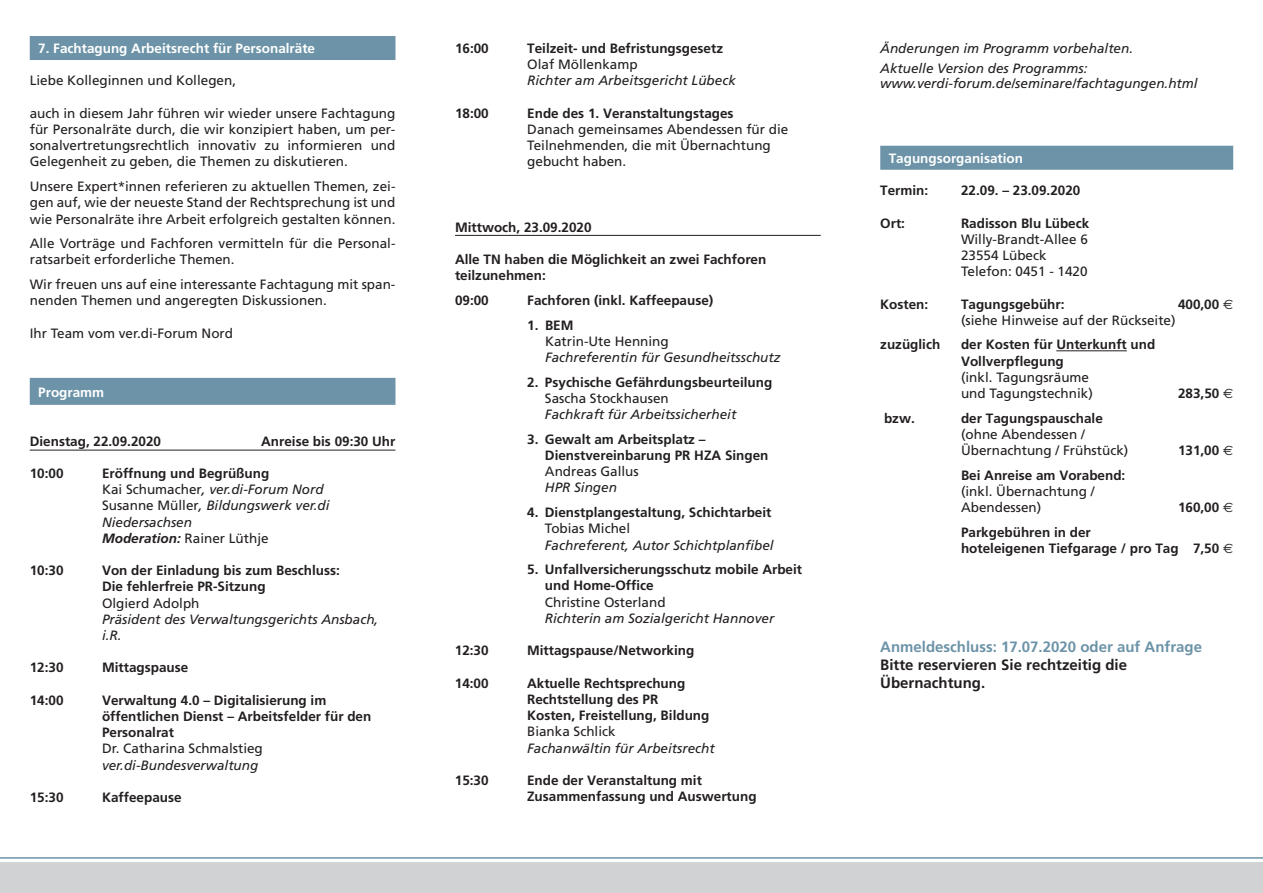
<style>
.page{position:relative;width:1263px;height:893px;background:#fff}
.page>*{position:absolute;margin:0;border:0;box-sizing:border-box;transform-origin:0 0}
.t1{font:700 15px/18px "Frutiger";color:#231f20}
.t2{font:700 15px "Frutiger";color:#6c93a8}
.t3{font:700 13.5px/16.2px "Frutiger";color:#231f20}
.t4{font:13.5px/16.2px "Frutiger";color:#231f20}
.t5{font:italic 13.5px/16.2px "Frutiger";color:#231f20}
.t6{font:700 13.5px "Frutiger";color:#fff}
.s1{font-weight:700;font-style:normal}
.s2{font-style:normal}
.s3{font-weight:700}
.s4{font-family:"Euro Sans";font-weight:400}
</style>
<div class="page">
<div style="left:30px;top:36px;width:365px;height:24px;background:#6c93a8"></div>
<div style="left:30px;top:378px;width:365px;height:27px;background:#6c93a8"></div>
<hr style="left:30px;top:450px;width:365px;height:1px;background:#231f20">
<hr style="left:455px;top:235px;width:366px;height:1px;background:#231f20">
<div style="left:880px;top:146px;width:353px;height:24px;background:#6c93a8"></div>
<hr style="left:1056px;top:350px;width:71px;height:1px;background:#231f20">
<div style="left:0;top:862px;width:1263px;height:31px;background:#d1d2d4"></div>
<hr style="left:0;top:857px;width:1263px;height:2px;background:#6c93a8">
<p class="t6" style="left:38px;top:40px;width:278px">7. Fachtagung Arbeitsrecht für Personalräte</p>
<p class="t4" style="left:30px;top:73px;width:208px">Liebe Kolleginnen und Kollegen,</p>
<p class="t4" style="left:30px;top:105px;width:367px;text-align:justify">auch in diesem Jahr führen wir wieder unsere Fachtagung für Personalräte durch, die wir konzipiert haben, um per&shy;sonalvertretungsrechtlich innovativ zu informieren und Gelegenheit zu geben, die Themen zu diskutieren.</p>
<p class="t4" style="left:30px;top:178px;width:367px;text-align:justify">Unsere Expert*innen referieren zu aktuellen Themen, zei&shy;gen auf, wie der neueste Stand der Rechtsprechung ist und wie Personalräte ihre Arbeit erfolgreich gestalten können.</p>
<p class="t4" style="left:30px;top:235px;width:367px">Alle Vorträge und Fachforen vermitteln für die Personal&shy;ratsarbeit erforderliche Themen.</p>
<p class="t4" style="left:30px;top:276px;width:367px">Wir freuen uns auf eine interessante Fachtagung mit span&shy;nenden Themen und angeregten Diskussionen.</p>
<p class="t4" style="left:30px;top:325px;width:205px">Ihr Team vom ver.di-Forum Nord</p>
<p class="t6" style="left:38px;top:384px;width:68px">Programm</p>
<p class="t3" style="left:30px;top:433px;width:133px">Dienstag, 22.09.2020</p>
<p class="t3" style="left:261px;top:433px;width:136px">Anreise bis 09:30 Uhr</p>
<p class="t3" style="left:30px;top:465px;width:35px">10:00</p>
<p class="t5" style="left:102px;top:465px;width:229px"><span class="s1">Eröffnung und Begrüßung<br></span><span class="s2">Kai Schumacher</span>, ver.di-Forum Nord<br><span class="s2">Susanne Müller</span>, Bildungswerk ver.di<br>Niedersachsen<br><span class="s3">Moderation:</span> <span class="s2">Rainer Lüthje</span></p>
<p class="t3" style="left:30px;top:562px;width:35px">10:30</p>
<p class="t3" style="left:102px;top:562px;width:239px">Von der Einladung bis zum Beschluss:<br>Die fehlerfreie PR-Sitzung</p>
<p class="t4" style="left:102px;top:595px;width:99px">Olgierd Adolph</p>
<p class="t5" style="left:102px;top:611px;width:278px">Präsident des Verwaltungsgerichts Ansbach, i.R.</p>
<p class="t3" style="left:30px;top:659px;width:35px">12:30</p>
<p class="t3" style="left:102px;top:659px;width:88px">Mittagspause</p>
<p class="t3" style="left:30px;top:692px;width:35px">14:00</p>
<p class="t3" style="left:102px;top:692px;width:271px">Verwaltung 4.0 – Digitalisierung im öffentlichen Dienst – Arbeitsfelder für den<br>Personalrat</p>
<p class="t4" style="left:102px;top:740px;width:162px">Dr. Catharina Schmalstieg</p>
<p class="t5" style="left:102px;top:757px;width:158px">ver.di-Bundesverwaltung</p>
<p class="t3" style="left:30px;top:789px;width:35px">15:30</p>
<p class="t3" style="left:102px;top:789px;width:81px">Kaffeepause</p>
<p class="t3" style="left:455px;top:40px;width:35px">16:00</p>
<p class="t3" style="left:527px;top:40px;width:197px">Teilzeit- und Befristungsgesetz</p>
<p class="t4" style="left:527px;top:56px;width:112px">Olaf Möllenkamp</p>
<p class="t5" style="left:527px;top:73px;width:210px">Richter am Arbeitsgericht Lübeck</p>
<p class="t3" style="left:455px;top:105px;width:35px">18:00</p>
<p class="t3" style="left:527px;top:105px;width:208px">Ende des 1. Veranstaltungstages</p>
<p class="t4" style="left:527px;top:121px;width:263px">Danach gemeinsames Abendessen für die<br>Teilnehmenden, die mit Übernachtung gebucht haben.</p>
<p class="t3" style="left:455px;top:219px;width:138px">Mittwoch, 23.09.2020</p>
<p class="t3" style="left:455px;top:251px;width:313px">Alle TN haben die Möglichkeit an zwei Fachforen teilzunehmen:</p>
<p class="t3" style="left:455px;top:292px;width:35px">09:00</p>
<p class="t3" style="left:527px;top:292px;width:188px">Fachforen (inkl. Kaffeepause)</p>
<p class="t3" style="left:527px;top:317px;width:48px">1. BEM</p>
<p class="t4" style="left:545px;top:333px;width:125px">Katrin-Ute Henning</p>
<p class="t5" style="left:545px;top:349px;width:237px">Fachreferentin für Gesundheitsschutz</p>
<p class="t3" style="left:527px;top:374px;width:246px">2. Psychische Gefährdungsbeurteilung</p>
<p class="t4" style="left:545px;top:390px;width:125px">Sascha Stockhausen</p>
<p class="t5" style="left:545px;top:406px;width:193px">Fachkraft für Arbeitssicherheit</p>
<p class="t3" style="left:545px;top:431px;width:225px;text-indent:-18px">3. Gewalt am Arbeitsplatz –<br>Dienstvereinbarung PR HZA Singen</p>
<p class="t4" style="left:545px;top:463px;width:95px">Andreas Gallus</p>
<p class="t5" style="left:545px;top:480px;width:74px">HPR Singen</p>
<p class="t3" style="left:527px;top:504px;width:246px">4. Dienstplangestaltung, Schichtarbeit</p>
<p class="t4" style="left:545px;top:520px;width:87px">Tobias Michel</p>
<p class="t5" style="left:545px;top:537px;width:230px">Fachreferent, Autor Schichtplanfibel</p>
<p class="t3" style="left:545px;top:561px;width:259px;text-indent:-18px">5. Unfallversicherungsschutz mobile Arbeit und Home-Office</p>
<p class="t4" style="left:545px;top:594px;width:122px">Christine Osterland</p>
<p class="t5" style="left:545px;top:610px;width:231px">Richterin am Sozialgericht Hannover</p>
<p class="t3" style="left:455px;top:642px;width:35px">12:30</p>
<p class="t3" style="left:527px;top:642px;width:169px">Mittagspause/Networking</p>
<p class="t3" style="left:455px;top:675px;width:35px">14:00</p>
<p class="t3" style="left:527px;top:675px;width:184px">Aktuelle Rechtsprechung<br>Rechtstellung des PR<br>Kosten, Freistellung, Bildung</p>
<p class="t4" style="left:527px;top:723px;width:90px">Bianka Schlick</p>
<p class="t5" style="left:527px;top:740px;width:189px">Fachanwältin für Arbeitsrecht</p>
<p class="t3" style="left:455px;top:772px;width:35px">15:30</p>
<p class="t3" style="left:527px;top:772px;width:231px">Ende der Veranstaltung mit<br>Zusammenfassung und Auswertung</p>
<p class="t5" style="left:880px;top:38px;width:254px;line-height:19.5px">Änderungen im Programm vorbehalten.<br>Aktuelle Version des Programms:</p>
<p class="t5" style="left:880px;top:75px;width:319px">www.verdi-forum.de/seminare/fachtagungen.html</p>
<p class="t6" style="left:889px;top:150px;width:136px">Tagungsorganisation</p>
<p class="t3" style="left:880px;top:182px;width:50px">Termin:</p>
<p class="t3" style="left:961px;top:182px;width:121px">22.09. – 23.09.2020</p>
<p class="t3" style="left:880px;top:215px;width:26px">Ort:</p>
<p class="t3" style="left:961px;top:215px;width:130px">Radisson Blu Lübeck</p>
<p class="t4" style="left:961px;top:231px;width:128px">Willy-Brandt-Allee 6<br>23554 Lübeck<br>Telefon: 0451 - 1420</p>
<p class="t3" style="left:880px;top:296px;width:50px">Kosten:</p>
<p class="t3" style="left:961px;top:296px;width:105px">Tagungsgebühr:</p>
<p class="t3" style="left:1178px;top:296px;width:57px">400,00 <span class="s4">€</span></p>
<p class="t4" style="left:961px;top:312px;width:216px">(siehe Hinweise auf der Rückseite)</p>
<p class="t3" style="left:880px;top:337px;width:61px">zuzüglich</p>
<p class="t3" style="left:961px;top:337px;width:196px">der Kosten für Unterkunft und<br>Vollverpflegung</p>
<p class="t4" style="left:961px;top:369px;width:133px">(inkl. Tagungsräume und Tagungstechnik)</p>
<p class="t3" style="left:1178px;top:385px;width:57px">283,50 <span class="s4">€</span></p>
<p class="t3" style="left:884px;top:410px;width:32px">bzw.</p>
<p class="t3" style="left:961px;top:410px;width:143px">der Tagungspauschale</p>
<p class="t4" style="left:961px;top:426px;width:169px">(ohne Abendessen /<br>Übernachtung / Frühstück)</p>
<p class="t3" style="left:1178px;top:442px;width:57px">131,00 <span class="s4">€</span></p>
<p class="t3" style="left:961px;top:467px;width:166px">Bei Anreise am Vorabend:</p>
<p class="t4" style="left:961px;top:483px;width:135px">(inkl. Übernachtung /<br>Abendessen)</p>
<p class="t3" style="left:1178px;top:499px;width:57px">160,00 <span class="s4">€</span></p>
<p class="t3" style="left:961px;top:524px;width:274px">Parkgebühren in der<br>hoteleigenen Tiefgarage / pro Tag 7,50 <span class="s4">€</span></p>
<p class="t2" style="left:880px;top:638px;width:323px">Anmeldeschluss: 17.07.2020 oder auf Anfrage</p>
<p class="t1" style="left:880px;top:655px;width:248px">Bitte reservieren Sie rechtzeitig die<br>Übernachtung.</p>
</div>
